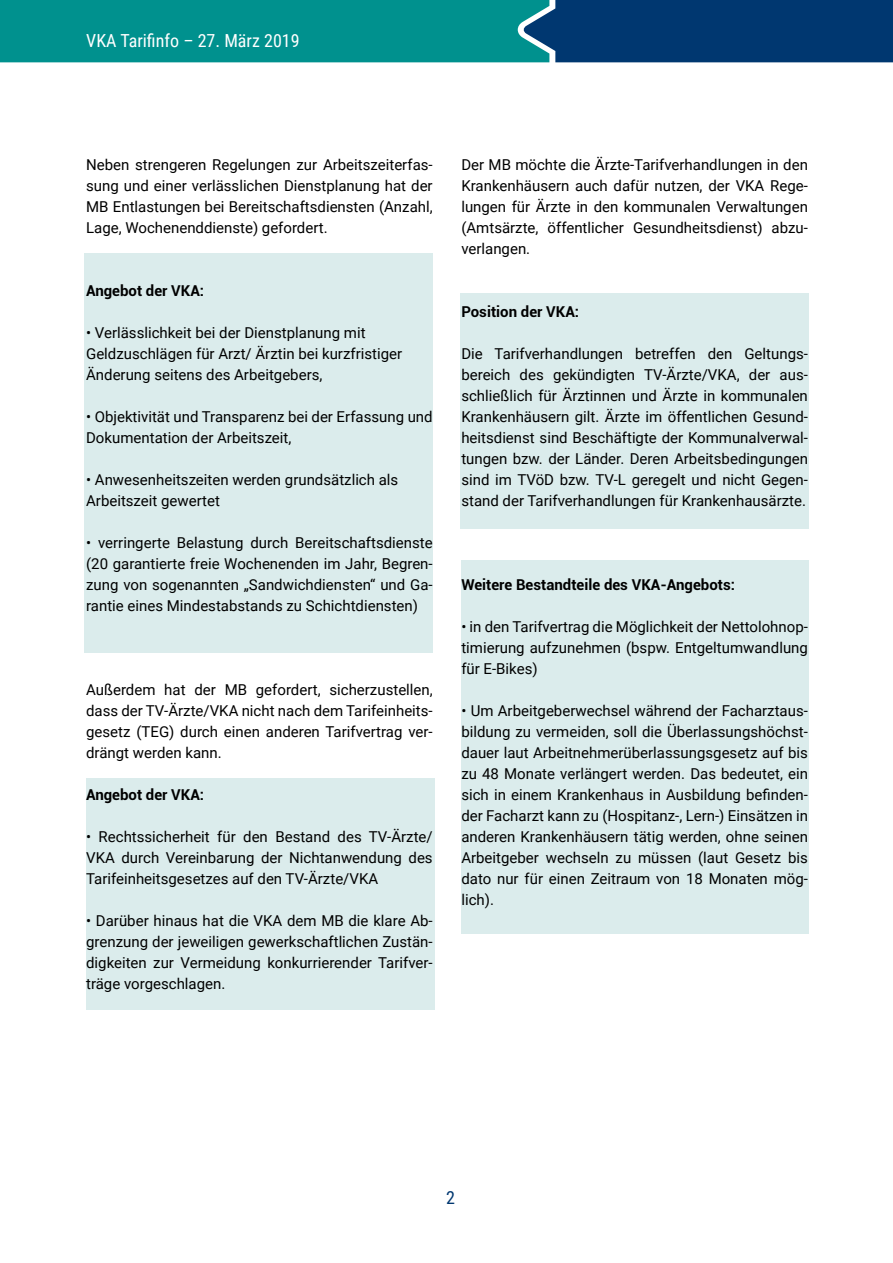
<style>
.page{position:relative;width:893px;height:1263px;background:#fff}
.page>*{position:absolute;margin:0;border:0;box-sizing:border-box;transform-origin:0 0}
.t1{font:18px "Roboto Condensed";color:#fff}
.t2{font:18px "Roboto Condensed";color:#003770}
.t3{font:15px/21px "Roboto";color:#000;text-align:justify}
.t4{font:700 15px "Roboto";color:#000}
</style>
<div class="page">
<svg style="left:0;top:0;width:893px;height:62px;background:#026e83"></svg>
<div style="left:86px;top:779px;width:349px;height:231px;background:#dbecec"></div>
<div style="left:461px;top:560px;width:348px;height:374px;background:#dbecec"></div>
<div style="left:460px;top:293px;width:349px;height:236px;background:#dbecec"></div>
<div style="left:84px;top:254px;width:349px;height:399px;background:#dbecec"></div>
<p class="t1" style="left:86px;top:28px;width:215px">VKA Tarifinfo – 27. März 2019</p>
<p class="t3" style="left:86px;top:153px;width:348px">Neben strengeren Regelungen zur Arbeitszeiterfas&shy;sung und einer verlässlichen Dienstplanung hat der MB Entlastungen bei Bereitschaftsdiensten (Anzahl, Lage, Wochenenddienste) gefordert.</p>
<p class="t4" style="left:86px;top:280px;width:120px">Angebot der VKA:</p>
<p class="t3" style="left:86px;top:321px;width:317px;text-align:left">• Verlässlichkeit bei der Dienstplanung mit<br>Geldzuschlägen für Arzt/ Ärztin bei kurzfristiger<br>Änderung seitens des Arbeitgebers,</p>
<p class="t3" style="left:86px;top:405px;width:348px">• Objektivität und Transparenz bei der Erfassung und<br>Dokumentation der Arbeitszeit,</p>
<p class="t3" style="left:86px;top:468px;width:314px">• Anwesenheitszeiten werden grundsätzlich als<br>Arbeitszeit gewertet</p>
<p class="t3" style="left:86px;top:531px;width:348px">• verringerte Belastung durch Bereitschaftsdienste (20 garantierte freie Wochenenden im Jahr, Begren&shy;zung von sogenannten „Sandwichdiensten“ und Ga&shy;rantie eines Mindestabstands zu Schichtdiensten)</p>
<p class="t3" style="left:86px;top:678px;width:348px">Außerdem hat der MB gefordert, sicherzustellen, dass der TV-Ärzte/VKA nicht nach dem Tarifeinheits&shy;gesetz (TEG) durch einen anderen Tarifvertrag ver&shy;drängt werden kann.</p>
<p class="t4" style="left:86px;top:784px;width:120px">Angebot der VKA:</p>
<p class="t3" style="left:86px;top:825px;width:348px">• Rechtssicherheit für den Bestand des TV-Ärzte/ VKA durch Vereinbarung der Nichtanwendung des Tarifeinheitsgesetzes auf den TV-Ärzte/VKA</p>
<p class="t3" style="left:86px;top:909px;width:348px">• Darüber hinaus hat die VKA dem MB die klare Ab&shy;grenzung der jeweiligen gewerkschaftlichen Zustän&shy;digkeiten zur Vermeidung konkurrierender Tarifver&shy;träge vorgeschlagen.</p>
<p class="t3" style="left:461px;top:153px;width:348px">Der MB möchte die Ärzte-Tarifverhandlungen in den Krankenhäusern auch dafür nutzen, der VKA Rege&shy;lungen für Ärzte in den kommunalen Verwaltungen (Amtsärzte, öffentlicher Gesundheitsdienst) abzu&shy;verlangen.</p>
<p class="t4" style="left:461px;top:301px;width:119px">Position der VKA:</p>
<p class="t3" style="left:461px;top:342px;width:348px">Die Tarifverhandlungen betreffen den Geltungs&shy;bereich des gekündigten TV-Ärzte/VKA, der aus&shy;schließlich für Ärztinnen und Ärzte in kommunalen Krankenhäusern gilt. Ärzte im öffentlichen Gesund&shy;heitsdienst sind Beschäftigte der Kommunalverwal&shy;tungen bzw. der Länder. Deren Arbeitsbedingungen sind im TVöD bzw. TV-L geregelt und nicht Gegen&shy;stand der Tarifverhandlungen für Krankenhausärzte.</p>
<p class="t4" style="left:461px;top:574px;width:275px">Weitere Bestandteile des VKA-Angebots:</p>
<p class="t3" style="left:461px;top:615px;width:348px">• in den Tarifvertrag die Möglichkeit der Nettolohnop&shy;timierung aufzunehmen (bspw. Entgeltumwandlung für E-Bikes)</p>
<p class="t3" style="left:461px;top:699px;width:348px">• Um Arbeitgeberwechsel während der Facharztaus&shy;bildung zu vermeiden, soll die Überlassungshöchst&shy;dauer laut Arbeitnehmerüberlassungsgesetz auf bis zu 48 Monate verlängert werden. Das bedeutet, ein sich in einem Krankenhaus in Ausbildung befinden&shy;der Facharzt kann zu (Hospitanz-, Lern-) Einsätzen in anderen Krankenhäusern tätig werden, ohne seinen Arbeitgeber wechseln zu müssen (laut Gesetz bis dato nur für einen Zeitraum von 18 Monaten mög&shy;lich).</p>
<p class="t2" style="left:446px;top:1185px;width:10px">2</p>
</div>
